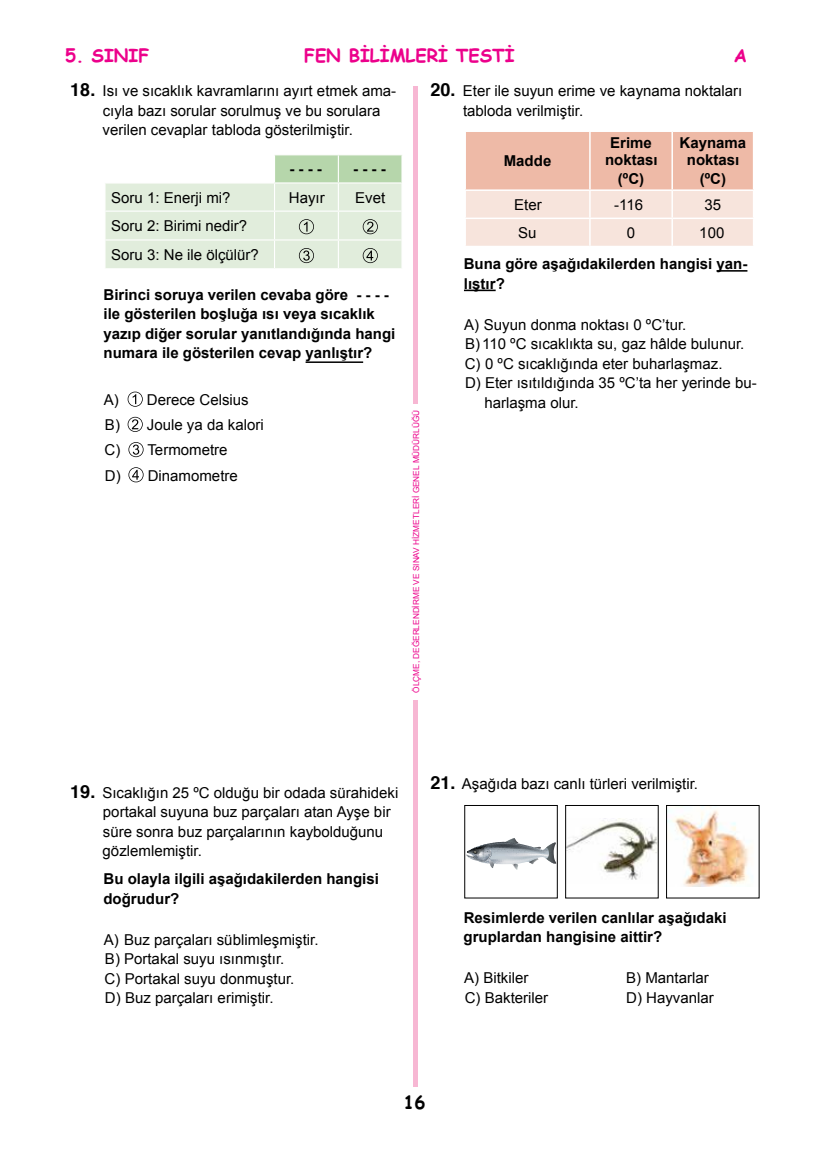
<style>
.page{position:relative;width:830px;height:1170px;background:#fff}
.page>*{position:absolute;margin:0;border:0;box-sizing:border-box;transform-origin:0 0}
.t1{font:700 18px "Comic Sans MS";color:#ec008b}
.t2{font:700 18px "Comic Sans MS";color:#000}
.t3{font:15px/19.5px "Arial";color:#000}
.t4{font:700 15px/19.5px "Arial";color:#000}
.t5{font:8.25px "Arial";color:#ec008b}
.s1{font-family:"Helvetica";font-weight:700;font-size:18px}
</style>
<div class="page">
<div style="left:413px;top:85px;width:5px;height:1001px;background:#f7b7d3"></div>
<div style="left:407px;top:404px;width:15px;height:296px;background:#fff"></div>
<hr style="left:305px;top:361px;width:58px;height:2px;background:#000">
<svg style="left:105px;top:155px;width:297px;height:113px"></svg>
<svg style="left:128px;top:391px;width:15px;height:15px"></svg>
<svg style="left:128px;top:417px;width:15px;height:15px"></svg>
<svg style="left:128px;top:442px;width:15px;height:15px"></svg>
<svg style="left:128px;top:467px;width:15px;height:15px"></svg>
<hr style="left:716px;top:270px;width:31px;height:1px;background:#000">
<hr style="left:463px;top:289px;width:32px;height:2px;background:#000">
<svg style="left:465px;top:131px;width:288px;height:115px;background:#f3d1c4"></svg>
<hr style="left:752px;top:219px;width:2px;height:27px;background:#fff">
<svg style="left:466px;top:838px;width:89px;height:31px"></svg>
<img style="left:567px;top:818px;width:89px;height:62px">
<div style="left:565px;top:805px;width:93px;height:93px;border:1px solid #000"></div>
<img style="left:668px;top:810px;width:81px;height:76px">
<div style="left:666px;top:805px;width:93px;height:93px;border:1px solid #000"></div>
<p class="t1" style="left:65px;top:42px;width:86px">5. SINIF</p>
<p class="t1" style="left:304px;top:42px;width:212px">FEN BİLİMLERİ TESTİ</p>
<p class="t1" style="left:733px;top:42px;width:15px">A</p>
<p class="t3" style="left:102px;top:82px;width:295px;text-indent:-32px"><span class="s1">18.</span> Isı ve sıcaklık kavramlarını ayırt etmek ama&shy;cıyla bazı sorular sorulmuş ve bu sorulara verilen cevaplar tabloda gösterilmiştir.</p>
<p class="t4" style="left:289px;top:160px;width:34px">- - - -</p>
<p class="t4" style="left:353px;top:160px;width:34px">- - - -</p>
<p class="t3" style="left:111px;top:188px;width:121px">Soru 1: Enerji mi?</p>
<p class="t3" style="left:289px;top:188px;width:37px">Hayır</p>
<p class="t3" style="left:355px;top:188px;width:32px">Evet</p>
<p class="t3" style="left:111px;top:211px;width:149px;line-height:28.8px">Soru 2: Birimi nedir?<br>Soru 3: Ne ile ölçülür?</p>
<p class="t4" style="left:103px;top:285px;width:293px">Birinci soruya verilen cevaba göre - - - - ile gösterilen boşluğa ısı veya sıcaklık yazıp diğer sorular yanıtlandığında hangi numara ile gösterilen cevap yanlıştır?</p>
<p class="t3" style="left:104px;top:387px;width:161px;line-height:25.2px">A) Derece Celsius<br>B) Joule ya da kalori<br>C) Termometre<br>D) Dinamometre</p>
<p class="t5" style="left:410px;top:692px;width:284px;rotate:-90deg">ÖLÇME, DEĞERLENDİRME VE SINAV HİZMETLERİ GENEL MÜDÜRLÜĞÜ</p>
<p class="t3" style="left:463px;top:82px;width:281px;text-indent:-33px"><span class="s1">20.</span> Eter ile suyun erime ve kaynama noktaları tabloda verilmiştir.</p>
<p class="t4" style="left:503px;top:152px;width:49px">Madde</p>
<p class="t4" style="left:604px;top:135px;width:54px;line-height:16.5px;text-align:center">Erime noktası</p>
<p class="t4" style="left:617px;top:170px;width:28px">(ºC)</p>
<p class="t4" style="left:679px;top:135px;width:68px;line-height:16.5px;text-align:center">Kaynama noktası</p>
<p class="t4" style="left:699px;top:170px;width:28px">(ºC)</p>
<p class="t3" style="left:514px;top:195px;width:29px">Eter</p>
<p class="t3" style="left:614px;top:195px;width:30px">-116</p>
<p class="t3" style="left:704px;top:195px;width:18px">35</p>
<p class="t3" style="left:518px;top:223px;width:20px">Su</p>
<p class="t3" style="left:626px;top:223px;width:10px">0</p>
<p class="t3" style="left:699px;top:223px;width:27px">100</p>
<p class="t4" style="left:463px;top:255px;width:285px">Buna göre aşağıdakilerden hangisi yan&shy;lıştır?</p>
<p class="t3" style="left:464px;top:315px;width:224px">A) Suyun donma noktası 0 ºC’tur.</p>
<p class="t3" style="left:465px;top:334px;width:280px">B) 110 ºC sıcaklıkta su, gaz hâlde bulunur.</p>
<p class="t3" style="left:464px;top:354px;width:259px">C) 0 ºC sıcaklığında eter buharlaşmaz.</p>
<p class="t3" style="left:465px;top:373px;width:293px">D) Eter ısıtıldığında 35 ºC’ta her yerinde bu-</p>
<p class="t3" style="left:484px;top:393px;width:96px">harlaşma olur.</p>
<p class="t3" style="left:103px;top:783px;width:297px;text-indent:-32px"><span class="s1">19.</span> Sıcaklığın 25 ºC olduğu bir odada sürahideki portakal suyuna buz parçaları atan Ayşe bir süre sonra buz parçalarının kaybolduğunu gözlemlemiştir.</p>
<p class="t4" style="left:103px;top:869px;width:277px">Bu olayla ilgili aşağıdakilerden hangisi doğrudur?</p>
<p class="t3" style="left:104px;top:929px;width:216px">A) Buz parçaları süblimleşmiştir.<br>B) Portakal suyu ısınmıştır.<br>C) Portakal suyu donmuştur.<br>D) Buz parçaları erimiştir.</p>
<p class="t3" style="left:430px;top:773px;width:269px"><span class="s1">21.</span> Aşağıda bazı canlı türleri verilmiştir.</p>
<p class="t4" style="left:463px;top:908px;width:264px">Resimlerde verilen canlılar aşağıdaki gruplardan hangisine aittir?</p>
<p class="t3" style="left:464px;top:968px;width:66px">A) Bitkiler</p>
<p class="t3" style="left:626px;top:968px;width:84px">B) Mantarlar</p>
<p class="t3" style="left:464px;top:987px;width:85px">C) Bakteriler</p>
<p class="t3" style="left:626px;top:987px;width:89px">D) Hayvanlar</p>
<p class="t2" style="left:403px;top:1089px;width:23px">16</p>
</div>
